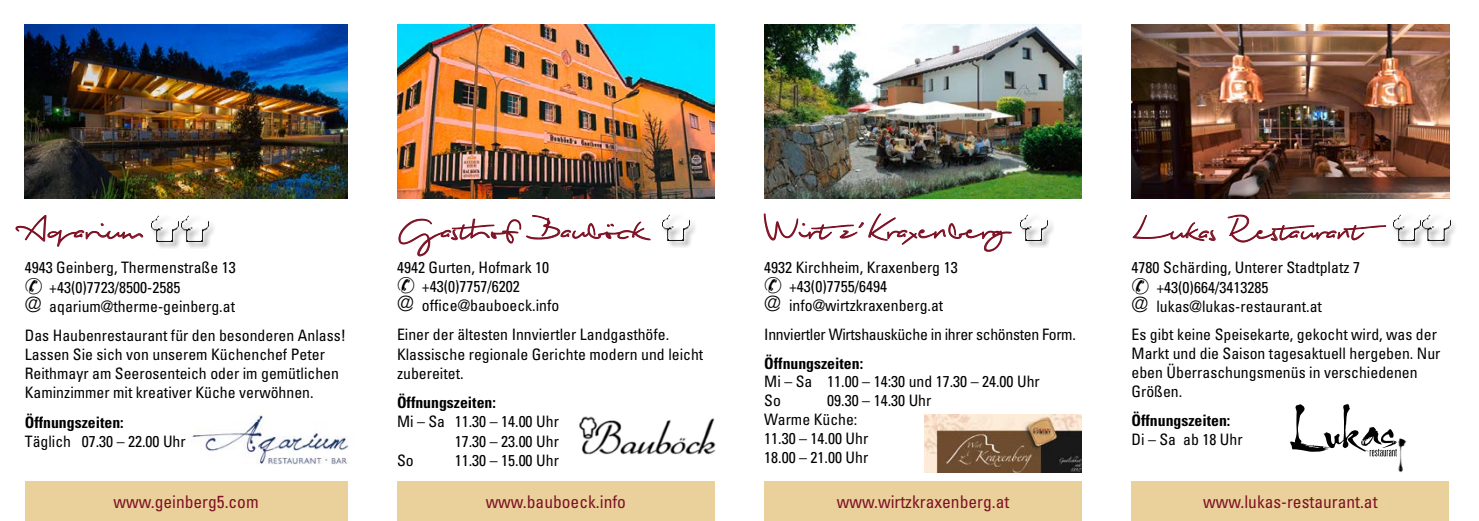
<style>
.page{position:relative;width:1479px;height:521px;background:#fff}
.page>*{position:absolute;margin:0;border:0;box-sizing:border-box;transform-origin:0 0}
.t1{font:38.5px "Biloxi Script";color:#7e1225}
.t2{font:condensed 17.5px "Univers";color:#7e1225}
.t3{font:condensed 15.75px/19.1px "Univers";color:#000}
.t4{font:700 condensed 15.75px "Univers";color:#000}
.t5{font:condensed 15.75px "Univers";letter-spacing:-.02em;color:#000}
.s1{font-weight:300;font-size:21px}
.s2{font-style:italic}
</style>
<div class="page">
<img style="left:25px;top:25px;width:322px;height:173px">
<img style="left:397px;top:25px;width:317px;height:173px">
<img style="left:764px;top:25px;width:317px;height:173px">
<img style="left:1131px;top:25px;width:318px;height:173px">
<img style="left:192px;top:415px;width:157px;height:50px">
<img style="left:579px;top:416px;width:137px;height:39px">
<img style="left:924px;top:415px;width:157px;height:58px">
<svg style="left:15px;top:198px;width:128px;height:49px"></svg>
<svg style="left:398px;top:215px;width:253px;height:42px"></svg>
<svg style="left:763px;top:213px;width:249px;height:39px"></svg>
<svg style="left:1133px;top:214px;width:82px;height:27px"></svg>
<svg style="left:1227px;top:214px;width:159px;height:29px"></svg>
<div style="left:25px;top:481px;width:322px;height:40px;background:#ead19b"></div>
<div style="left:397px;top:481px;width:317px;height:40px;background:#ead19b"></div>
<div style="left:764px;top:481px;width:317px;height:40px;background:#ead19b"></div>
<div style="left:1131px;top:481px;width:318px;height:40px;background:#ead19b"></div>
<div style="left:661px;top:212px;width:36px;height:36px;background:#000;opacity:.75"></div>
<img style="left:662px;top:213px;width:27px;height:27px">
<div style="left:1019px;top:212px;width:36px;height:36px;background:#000;opacity:.75"></div>
<img style="left:1020px;top:213px;width:27px;height:27px">
<div style="left:1421px;top:212px;width:36px;height:36px;background:#000;opacity:.75"></div>
<img style="left:1427px;top:213px;width:22px;height:27px">
<div style="left:1391px;top:212px;width:36px;height:36px;background:#000;opacity:.75"></div>
<img style="left:1392px;top:213px;width:28px;height:27px">
<div style="left:180px;top:213px;width:36px;height:36px;background:#000;opacity:.75"></div>
<img style="left:186px;top:214px;width:22px;height:28px">
<div style="left:150px;top:213px;width:36px;height:36px;background:#000;opacity:.75"></div>
<img style="left:151px;top:214px;width:27px;height:28px">
<img style="left:1290px;top:427px;width:117px;height:46px">
<img style="left:1295px;top:404px;width:73px;height:48px">
<img style="left:1369px;top:449px;width:27px;height:7px">
<h1 class="t1" style="left:25px;top:209px;width:120px">Aqarium</h1>
<p class="t3" style="left:25px;top:258px;width:212px">4943 Geinberg, Thermenstraße 13 ✆ +43(0)7723/8500-2585<br><span class="s1">@</span> aqarium@therme-geinberg.at</p>
<p class="t3" style="left:25px;top:325px;width:323px">Das Haubenrestaurant für den besonderen Anlass!<br>Lassen Sie sich von unserem Küchenchef Peter Reithmayr am Seerosenteich oder im gemütlichen Kaminzimmer mit kreativer Küche verwöhnen.</p>
<p class="t4" style="left:25px;top:412px;width:100px">Öffnungszeiten:</p>
<p class="t3" style="left:25px;top:431px;width:162px">Täglich 07.30 – 22.00 Uhr</p>
<h1 class="t1" style="left:397px;top:208px;width:249px">Gasthof Bauböck</h1>
<p class="t3" style="left:397px;top:257px;width:164px">4942 Gurten, Hofmark 10 ✆ +43(0)7757/6202<br><span class="s1">@</span> office@bauboeck.info</p>
<p class="t3" style="left:397px;top:325px;width:308px">Einer der ältesten Innviertler Landgasthöfe.<br>Klassische regionale Gerichte modern und leicht zubereitet.</p>
<p class="t4" style="left:397px;top:393px;width:100px">Öffnungszeiten:</p>
<p class="t3" style="left:397px;top:412px;width:163px">Mi – Sa 11.30 – 14.00 Uhr</p>
<p class="t3" style="left:455px;top:431px;width:106px">17.30 – 23.00 Uhr</p>
<p class="t3" style="left:397px;top:450px;width:18px">So</p>
<p class="t3" style="left:455px;top:450px;width:106px">11.30 – 15.00 Uhr</p>
<h1 class="t1" style="left:764px;top:208px;width:245px">Wirtz <span class="s2">´</span>Kraxenberg</h1>
<p class="t3" style="left:764px;top:257px;width:195px">4932 Kirchheim, Kraxenberg 13 ✆ +43(0)7755/6494<br><span class="s1">@</span> info@wirtzkraxenberg.at</p>
<p class="t5" style="left:764px;top:324px;width:313px">Innviertler Wirtshausküche in ihrer schönsten Form.</p>
<p class="t4" style="left:764px;top:353px;width:100px">Öffnungszeiten:</p>
<p class="t3" style="left:764px;top:372px;width:277px">Mi – Sa 11.00 – 14:30 und 17.30 – 24.00 Uhr<br>So</p>
<p class="t3" style="left:764px;top:391px;width:169px;text-indent:63px">09.30 – 14.30 Uhr<br>Warme Küche:<br>11.30 – 14.00 Uhr<br>18.00 – 21.00 Uhr</p>
<h1 class="t1" style="left:1131px;top:209px;width:262px">Lukas Restaurant</h1>
<p class="t3" style="left:1131px;top:258px;width:230px">4780 Schärding, Unterer Stadtplatz 7 ✆ +43(0)664/3413285<br><span class="s1">@</span> lukas@lukas-restaurant.at</p>
<p class="t3" style="left:1131px;top:325px;width:310px">Es gibt keine Speisekarte, gekocht wird, was der Markt und die Saison tagesaktuell hergeben. Nur eben Überraschungsmenüs in verschiedenen Größen.</p>
<p class="t4" style="left:1131px;top:411px;width:100px">Öffnungszeiten:</p>
<p class="t3" style="left:1131px;top:429px;width:113px">Di – Sa ab 18 Uhr</p>
<p class="t2" style="left:113px;top:491px;width:147px">www.geinberg5.com</p>
<p class="t2" style="left:485px;top:491px;width:142px">www.bauboeck.info</p>
<p class="t2" style="left:836px;top:491px;width:174px">www.wirtzkraxenberg.at</p>
<p class="t2" style="left:1203px;top:491px;width:176px">www.lukas-restaurant.at</p>
</div>
